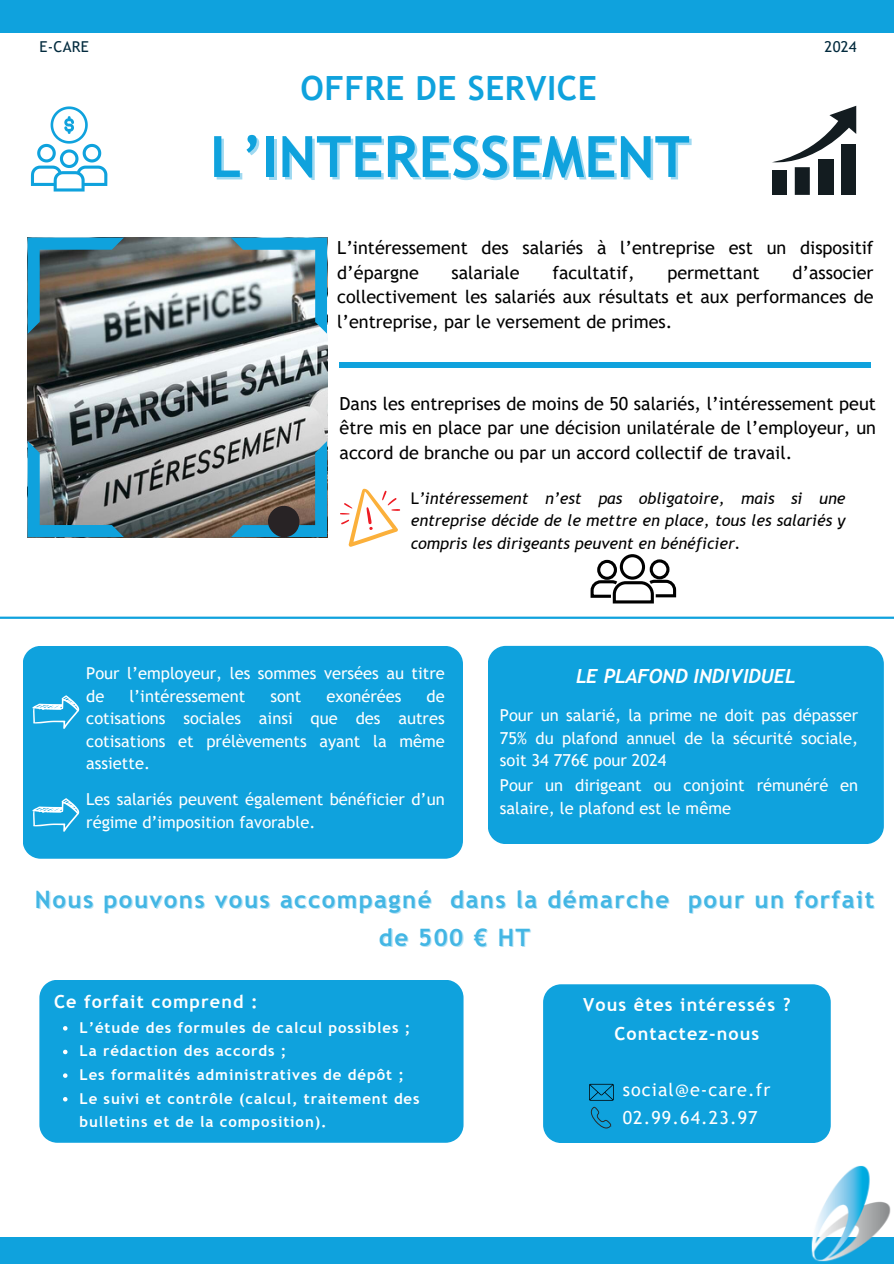
<style>
.page{position:relative;width:894px;height:1264px;background:#fff}
.page>*{position:absolute;margin:0;border:0;box-sizing:border-box;transform-origin:0 0}
.t1{font:700 57px "Trebuchet MS";color:#0fa2dd}
.t2{font:700 33.3px "Trebuchet MS";letter-spacing:.015em;color:#0fa2dd}
.t3{font:700 24px "Trebuchet MS";letter-spacing:.06em;color:#43b6e4}
.t4{font:italic 700 19.5px "Trebuchet";color:#fff}
.t5{font:18px/24.8px "Trebuchet MS";color:#000;text-align:justify}
.t6{font:700 18px/28.2px "Trebuchet MS";letter-spacing:.06em;color:#fff;text-align:center}
.t7{font:18px/28.2px "Trebuchet MS";letter-spacing:.06em;color:#fff}
.t8{font:16.5px/22.5px "Trebuchet MS";color:#fff}
.t9{font:italic 16.05px/22.5px "Trebuchet MS";color:#000;text-align:justify}
.t10{font:700 15px/23.7px "Trebuchet MS";letter-spacing:.06em;color:#fff}
.t11{font:15px "Trebuchet MS";letter-spacing:.015em;color:#022a3d}
.s1{font-style:normal}
</style>
<div class="page">
<div style="left:339px;top:362px;width:532px;height:6px;background:#0fa2dd"></div>
<div style="left:0;top:0;width:893px;height:33px;background:#0fa2dd"></div>
<div style="left:0;top:1237px;width:893px;height:26px;background:#0fa2dd"></div>
<hr style="left:0;top:616px;width:893px;height:3px;background:#0fa2dd">
<svg style="left:28px;top:238px;width:299px;height:299px;background:#77878c"></svg>
<svg style="left:340px;top:488px;width:60px;height:59px"></svg>
<svg style="left:31px;top:106px;width:76px;height:85px"></svg>
<div style="left:771px;top:170px;width:15px;height:25px;background:#131c20"></div>
<div style="left:794px;top:167px;width:15px;height:28px;background:#131c20"></div>
<div style="left:817px;top:159px;width:16px;height:36px;background:#131c20"></div>
<div style="left:841px;top:145px;width:14px;height:50px;background:#131c20"></div>
<svg style="left:772px;top:106px;width:83px;height:59px"></svg>
<svg style="left:268px;top:506px;width:31px;height:31px"></svg>
<div style="left:619px;top:554px;width:26px;height:25px;border:3px solid #000;border-radius:50%"></div>
<div style="left:649px;top:559px;width:20px;height:20px;border:3px solid #000;border-radius:50%"></div>
<svg style="left:590px;top:578px;width:86px;height:25px"></svg>
<div style="left:597px;top:560px;width:19px;height:20px;border:3px solid #000;border-radius:50%"></div>
<div style="left:23px;top:646px;width:439px;height:212px;background:#0fa2dd"></div>
<svg style="left:32px;top:695px;width:47px;height:34px;background:#41b5e4"></svg>
<div style="left:488px;top:646px;width:395px;height:198px;background:#0fa2dd"></div>
<img style="left:811px;top:1165px;width:80px;height:97px">
<div style="left:543px;top:984px;width:287px;height:158px;background:#0fa2dd"></div>
<svg style="left:589px;top:1083px;width:24px;height:45px"></svg>
<div style="left:39px;top:980px;width:424px;height:162px;background:#0fa2dd"></div>
<svg style="left:63px;top:1026px;width:4px;height:4px"></svg>
<svg style="left:63px;top:1049px;width:4px;height:5px"></svg>
<svg style="left:63px;top:1073px;width:4px;height:4px"></svg>
<svg style="left:63px;top:1096px;width:4px;height:5px"></svg>
<svg style="left:32px;top:798px;width:47px;height:33px;background:#43b6e4"></svg>
<p class="t11" style="left:39px;top:38px;width:51px">E-CARE</p>
<h1 class="t11" style="left:824px;top:38px;width:34px">2024</h1>
<h2 class="t2" style="left:300px;top:69px;width:298px">OFFRE DE SERVICE</h2>
<p class="t1" style="left:210px;top:123px;width:481px">L’INTERESSEMENT</p>
<p class="t5" style="left:337px;top:235px;width:537px">L’intéressement des salariés à l’entreprise est un dispositif d’épargne</p>
<p class="t5" style="left:337px;top:260px;width:537px;text-indent:455px">d’associer collectivement les salariés aux résultats et aux performances de l’entreprise, par le versement de primes.</p>
<p class="t5" style="left:451px;top:260px;width:70px">salariale</p>
<p class="t5" style="left:552px;top:260px;width:84px">facultatif,</p>
<p class="t5" style="left:667px;top:260px;width:94px">permettant</p>
<p class="t5" style="left:339px;top:391px;width:537px">Dans les entreprises de moins de 50 salariés, l’intéressement peut être mis en place par une décision unilatérale de l’employeur, un accord de branche ou par un accord collectif de travail.</p>
<h6 class="t9" style="left:410px;top:487px;width:436px"><span class="s1">L</span>’intéressement n’est pas obligatoire, mais si une entreprise décide de le mettre en place, tous les salariés y compris les dirigeants peuvent en bénéficier.</h6>
<h6 class="t8" style="left:86px;top:662px;width:360px">Pour l’employeur, les sommes versées au titre de</h6>
<h6 class="t8" style="left:129px;top:684px;width:117px">l’intéressement</h6>
<h6 class="t8" style="left:270px;top:684px;width:33px">sont</h6>
<h6 class="t8" style="left:326px;top:684px;width:77px">exonérées</h6>
<h6 class="t8" style="left:86px;top:684px;width:360px;text-align:justify;text-indent:340px">de cotisations sociales ainsi que des autres cotisations et prélèvements ayant la même assiette.</h6>
<p class="t8" style="left:86px;top:788px;width:360px">Les salariés peuvent également bénéficier d’un régime d’imposition favorable.</p>
<p class="t4" style="left:576px;top:665px;width:221px">LE PLAFOND INDIVIDUEL</p>
<p class="t8" style="left:499px;top:704px;width:360px;text-align:justify">Pour un salarié, la prime ne doit pas dépasser 75% du plafond annuel de la sécurité sociale, soit 34 776€ pour 2024</p>
<p class="t8" style="left:499px;top:774px;width:360px">Pour un dirigeant ou conjoint rémunéré en salaire, le plafond est le même</p>
<p class="t3" style="left:35px;top:885px;width:398px">Nous pouvons vous accompagné</p>
<p class="t3" style="left:450px;top:885px;width:220px">dans la démarche</p>
<p class="t3" style="left:687px;top:885px;width:187px">pour un forfait</p>
<p class="t3" style="left:379px;top:923px;width:153px">de 500 € HT</p>
<h3 class="t6" style="left:54px;top:987px;width:205px">Ce forfait comprend :</h3>
<h5 class="t10" style="left:79px;top:1015px;width:332px">L’étude des formules de calcul possibles ;</h5>
<p class="t10" style="left:79px;top:1039px;width:208px">La rédaction des accords ;</p>
<p class="t10" style="left:79px;top:1062px;width:326px">Les formalités administratives de dépôt ;</p>
<p class="t10" style="left:79px;top:1086px;width:341px">Le suivi et contrôle (calcul, traitement des bulletins et de la composition).</p>
<p class="t6" style="left:583px;top:990px;width:209px">Vous êtes intéressés ?<br>Contactez-nous</p>
<h5 class="t7" style="left:622px;top:1075px;width:149px">social@e-care.fr<br>02.99.64.23.97</h5>
</div>
